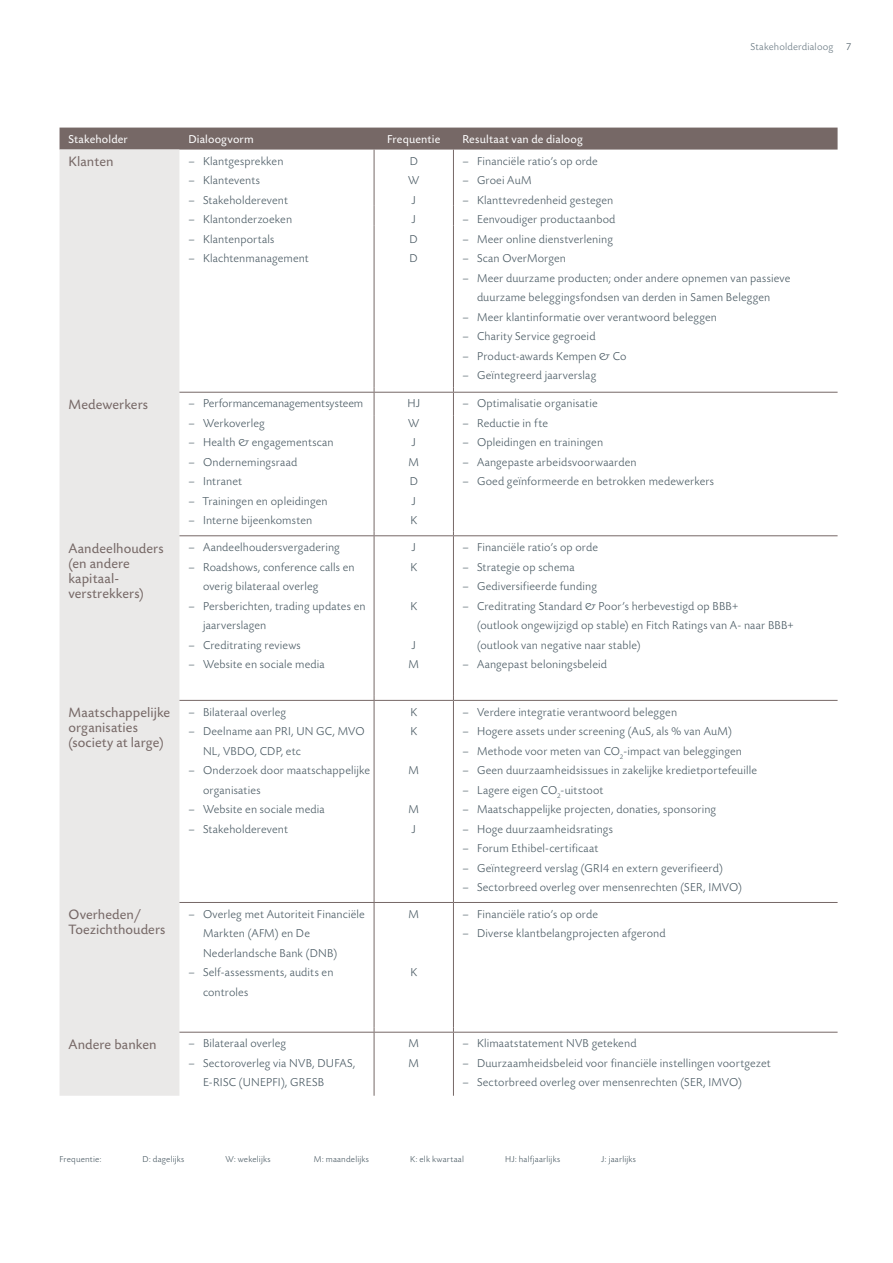
<style>
.page{position:relative;width:893px;height:1263px;background:#fff}
.page>*{position:absolute;margin:0;border:0;box-sizing:border-box;transform-origin:0 0}
.t1{font:14.25px/15px "Today Sans BEFOP";letter-spacing:.005em;color:#766866}
.t2{font:300 12px/19.5px "Today Sans BEFOP";letter-spacing:.015em;color:#45555f}
.t3{font:12px "Today Sans BEFOP";letter-spacing:.015em;color:#fff}
.t4{font:300 12px "Today Sans BEFOP";letter-spacing:-.005em;color:#45555f}
.t5{font:300 10.5px "Today Sans BEFOP";letter-spacing:.02em;color:#64747e}
.t6{font:300 9px "Today Sans BEFOP";letter-spacing:.025em;color:#45555f}
.s1{color:#45555f}
</style>
<div class="page">
<div style="left:60px;top:128px;width:778px;height:22px;background:#766866"></div>
<div style="left:60px;top:150px;width:119px;height:946px;background:#eae9e8"></div>
<hr style="left:374px;top:150px;width:1px;height:56px;background:#766866">
<svg style="left:374px;top:206px;width:1px;height:19px"></svg>
<hr style="left:374px;top:225px;width:1px;height:163px;background:#766866">
<svg style="left:374px;top:388px;width:1px;height:28px"></svg>
<hr style="left:374px;top:416px;width:1px;height:115px;background:#766866">
<hr style="left:374px;top:536px;width:1px;height:160px;background:#766866">
<hr style="left:374px;top:701px;width:1px;height:197px;background:#766866">
<hr style="left:374px;top:903px;width:1px;height:125px;background:#766866">
<hr style="left:374px;top:1032px;width:1px;height:64px;background:#766866">
<hr style="left:179px;top:1032px;width:195px;height:1px;background:#766866">
<hr style="left:374px;top:1032px;width:79px;height:1px;background:#766866">
<hr style="left:453px;top:1032px;width:385px;height:1px;background:#766866">
<hr style="left:179px;top:902px;width:195px;height:1px;background:#766866">
<hr style="left:374px;top:902px;width:79px;height:1px;background:#766866">
<hr style="left:453px;top:902px;width:385px;height:1px;background:#766866">
<hr style="left:179px;top:700px;width:195px;height:1px;background:#766866">
<hr style="left:374px;top:700px;width:79px;height:1px;background:#766866">
<hr style="left:453px;top:700px;width:385px;height:1px;background:#766866">
<hr style="left:179px;top:535px;width:195px;height:1px;background:#766866">
<hr style="left:374px;top:535px;width:79px;height:1px;background:#766866">
<hr style="left:453px;top:535px;width:385px;height:1px;background:#766866">
<hr style="left:179px;top:392px;width:195px;height:1px;background:#766866">
<hr style="left:374px;top:392px;width:79px;height:1px;background:#766866">
<hr style="left:453px;top:392px;width:385px;height:1px;background:#766866">
<hr style="left:453px;top:150px;width:1px;height:56px;background:#766866">
<svg style="left:453px;top:206px;width:1px;height:19px"></svg>
<hr style="left:453px;top:225px;width:1px;height:163px;background:#766866">
<svg style="left:453px;top:388px;width:1px;height:28px"></svg>
<hr style="left:453px;top:416px;width:1px;height:115px;background:#766866">
<hr style="left:453px;top:536px;width:1px;height:160px;background:#766866">
<hr style="left:453px;top:701px;width:1px;height:197px;background:#766866">
<hr style="left:453px;top:903px;width:1px;height:125px;background:#766866">
<hr style="left:453px;top:1032px;width:1px;height:64px;background:#766866">
<p class="t5" style="left:751px;top:41px;width:103px">Stakeholderdialoog <span class="s1">7</span></p>
<p class="t3" style="left:68px;top:133px;width:61px">Stakeholder</p>
<p class="t3" style="left:188px;top:133px;width:67px">Dialoogvorm</p>
<p class="t3" style="left:387px;top:133px;width:55px">Frequentie</p>
<p class="t3" style="left:462px;top:133px;width:122px">Resultaat van de dialoog</p>
<p class="t1" style="left:68px;top:155px;width:47px">Klanten</p>
<p class="t2" style="left:188px;top:152px;width:97px">– Klantgesprekken</p>
<p class="t2" style="left:188px;top:171px;width:73px">– Klantevents</p>
<p class="t2" style="left:188px;top:191px;width:101px">– Stakeholderevent</p>
<p class="t2" style="left:188px;top:210px;width:105px">– Klantonderzoeken</p>
<p class="t2" style="left:188px;top:230px;width:88px">– Klantenportals</p>
<p class="t2" style="left:188px;top:249px;width:122px">– Klachtenmanagement</p>
<p class="t2" style="left:408px;top:152px;width:13px">D<br>W<br>J<br>J<br>D<br>D</p>
<p class="t2" style="left:462px;top:152px;width:137px">– Financiële ratio’s op orde</p>
<p class="t2" style="left:462px;top:171px;width:71px">– Groei AuM</p>
<p class="t2" style="left:462px;top:191px;width:152px">– Klanttevredenheid gestegen</p>
<p class="t2" style="left:462px;top:210px;width:155px">– Eenvoudiger productaanbod</p>
<p class="t2" style="left:462px;top:230px;width:152px">– Meer online dienstverlening</p>
<p class="t2" style="left:462px;top:249px;width:105px">– Scan OverMorgen</p>
<p class="t2" style="left:462px;top:269px;width:329px;text-align:center">– Meer duurzame producten; onder andere opnemen van passieve duurzame beleggingsfondsen van derden in Samen Beleggen</p>
<p class="t2" style="left:462px;top:308px;width:256px">– Meer klantinformatie over verantwoord beleggen</p>
<p class="t2" style="left:462px;top:327px;width:135px">– Charity Service gegroeid</p>
<p class="t2" style="left:462px;top:347px;width:166px">– Product-awards Kempen &amp; Co</p>
<p class="t2" style="left:462px;top:366px;width:135px">– Geïntegreerd jaarverslag</p>
<p class="t1" style="left:68px;top:397px;width:81px">Medewerkers</p>
<p class="t4" style="left:188px;top:397px;width:176px">– Performancemanagementsysteem</p>
<p class="t2" style="left:188px;top:414px;width:78px">– Werkoverleg</p>
<p class="t2" style="left:188px;top:433px;width:147px">– Health &amp; engagementscan</p>
<p class="t2" style="left:188px;top:453px;width:110px">– Ondernemingsraad</p>
<p class="t2" style="left:188px;top:472px;width:55px">– Intranet</p>
<p class="t2" style="left:188px;top:492px;width:141px">– Trainingen en opleidingen</p>
<p class="t2" style="left:188px;top:511px;width:125px">– Interne bijeenkomsten</p>
<p class="t1" style="left:68px;top:541px;width:97px">Aandeelhouders (en andere kapitaal&shy;verstrekkers)</p>
<p class="t2" style="left:188px;top:538px;width:153px">– Aandeelhoudersvergadering</p>
<p class="t2" style="left:203px;top:557px;width:153px;text-indent:-15px">– Roadshows, conference calls en overig bilateraal overleg</p>
<p class="t2" style="left:203px;top:596px;width:164px;text-indent:-15px">– Persberichten, trading updates en jaarverslagen</p>
<p class="t2" style="left:188px;top:635px;width:114px">– Creditrating reviews</p>
<p class="t2" style="left:188px;top:655px;width:138px">– Website en sociale media</p>
<p class="t1" style="left:68px;top:705px;width:103px">Maatschappelijke organisaties (society at large)</p>
<p class="t2" style="left:188px;top:702px;width:99px">– Bilateraal overleg</p>
<p class="t2" style="left:203px;top:722px;width:163px;text-indent:-15px">– Deelname aan PRI, UN GC, MVO<br>NL, VBDO, CDP, etc</p>
<p class="t2" style="left:203px;top:761px;width:169px;text-indent:-15px">– Onderzoek door maatschappelijke organisaties</p>
<p class="t2" style="left:188px;top:800px;width:138px">– Website en sociale media</p>
<p class="t2" style="left:188px;top:819px;width:101px">– Stakeholderevent</p>
<p class="t1" style="left:68px;top:908px;width:98px">Overheden/<br>Toezichthouders</p>
<p class="t2" style="left:203px;top:905px;width:163px;text-indent:-15px">– Overleg met Autoriteit Financiële<br>Markten (AFM) en De<br>Nederlandsche Bank (DNB)</p>
<p class="t2" style="left:203px;top:963px;width:132px;text-indent:-15px">– Self-assessments, audits en controles</p>
<p class="t1" style="left:68px;top:1037px;width:90px">Andere banken</p>
<p class="t2" style="left:188px;top:1034px;width:99px">– Bilateraal overleg</p>
<p class="t2" style="left:203px;top:1054px;width:154px;text-indent:-15px">– Sectoroverleg via NVB, DUFAS,<br>E-RISC (UNEPFI), GRESB</p>
<p class="t2" style="left:407px;top:394px;width:14px">HJ<br>W<br>J<br>M<br>D<br>J<br>K</p>
<p class="t2" style="left:462px;top:394px;width:137px">– Optimalisatie organisatie</p>
<p class="t2" style="left:462px;top:414px;width:87px">– Reductie in fte</p>
<p class="t2" style="left:462px;top:433px;width:142px">– Opleidingen en trainingen</p>
<p class="t2" style="left:462px;top:453px;width:176px">– Aangepaste arbeidsvoorwaarden</p>
<p class="t2" style="left:462px;top:472px;width:253px">– Goed geïnformeerde en betrokken medewerkers</p>
<p class="t2" style="left:410px;top:538px;width:8px">J<br>K</p>
<p class="t2" style="left:410px;top:596px;width:8px">K</p>
<p class="t2" style="left:408px;top:635px;width:12px">J<br>M</p>
<p class="t2" style="left:462px;top:538px;width:137px">– Financiële ratio’s op orde</p>
<p class="t2" style="left:462px;top:557px;width:114px">– Strategie op schema</p>
<p class="t2" style="left:462px;top:577px;width:136px">– Gediversifieerde funding</p>
<p class="t2" style="left:477px;top:596px;width:318px;text-indent:-15px">– Creditrating Standard &amp; Poor’s herbevestigd op BBB+<br>(outlook ongewijzigd op stable) en Fitch Ratings van A- naar BBB+ (outlook van negative naar stable)</p>
<p class="t2" style="left:462px;top:655px;width:146px">– Aangepast beloningsbeleid</p>
<p class="t2" style="left:410px;top:702px;width:8px">K<br>K</p>
<p class="t2" style="left:408px;top:761px;width:12px">M</p>
<p class="t2" style="left:408px;top:800px;width:12px">M<br>J</p>
<p class="t2" style="left:462px;top:702px;width:216px">– Verdere integratie verantwoord beleggen</p>
<p class="t2" style="left:462px;top:722px;width:271px">– Hogere assets under screening (AuS, als % van AuM)</p>
<p class="t2" style="left:462px;top:741px;width:281px">– Methode voor meten van CO<sub>2</sub>-impact van beleggingen</p>
<p class="t2" style="left:462px;top:761px;width:296px">– Geen duurzaamheidsissues in zakelijke kredietportefeuille</p>
<p class="t2" style="left:462px;top:780px;width:143px">– Lagere eigen CO<sub>2</sub>-uitstoot</p>
<p class="t2" style="left:462px;top:800px;width:255px">– Maatschappelijke projecten, donaties, sponsoring</p>
<p class="t2" style="left:462px;top:819px;width:152px">– Hoge duurzaamheidsratings</p>
<p class="t2" style="left:462px;top:839px;width:137px">– Forum Ethibel-certificaat</p>
<p class="t2" style="left:462px;top:858px;width:262px">– Geïntegreerd verslag (GRI4 en extern geverifieerd)</p>
<p class="t2" style="left:462px;top:878px;width:281px">– Sectorbreed overleg over mensenrechten (SER, IMVO)</p>
<p class="t2" style="left:408px;top:905px;width:12px">M</p>
<p class="t2" style="left:462px;top:905px;width:137px">– Financiële ratio’s op orde</p>
<p class="t2" style="left:462px;top:924px;width:205px">– Diverse klantbelangprojecten afgerond</p>
<p class="t2" style="left:410px;top:963px;width:8px">K</p>
<p class="t2" style="left:408px;top:1034px;width:12px">M<br>M</p>
<p class="t2" style="left:462px;top:1034px;width:176px">– Klimaatstatement NVB getekend</p>
<p class="t2" style="left:462px;top:1054px;width:310px">– Duurzaamheidsbeleid voor financiële instellingen voortgezet</p>
<p class="t2" style="left:462px;top:1073px;width:281px">– Sectorbreed overleg over mensenrechten (SER, IMVO)</p>
<p class="t6" style="left:60px;top:1155px;width:43px">Frequentie:</p>
<p class="t6" style="left:143px;top:1155px;width:43px">D: dagelijks</p>
<p class="t6" style="left:225px;top:1155px;width:47px">W: wekelijks</p>
<p class="t6" style="left:314px;top:1155px;width:57px">M: maandelijks</p>
<p class="t6" style="left:410px;top:1155px;width:55px">K: elk kwartaal</p>
<p class="t6" style="left:505px;top:1155px;width:57px">HJ: halfjaarlijks</p>
<p class="t6" style="left:601px;top:1155px;width:36px">J: jaarlijks</p>
</div>
